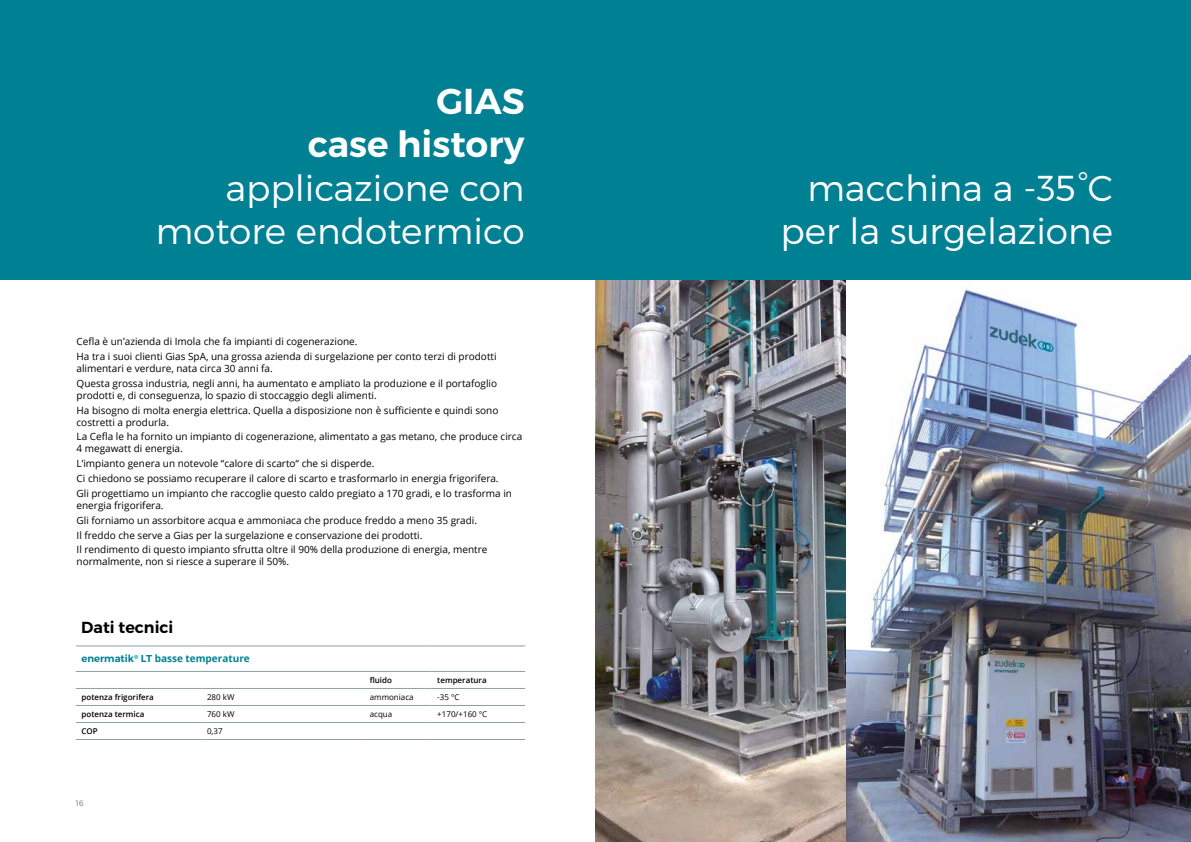
<style>
.page{position:relative;width:1191px;height:842px;background:#fff}
.page>*{position:absolute;margin:0;border:0;box-sizing:border-box;transform-origin:0 0}
.t1{font:300 36px/43.2px "Montserrat";color:#fff;text-align:right}
.t2{font:600 36px/43.2px "Montserrat";color:#fff;text-align:right}
.t3{font:600 16px "Montserrat";color:#000}
.t4{font:10px/14.8px "Open Sans";color:#000}
.t5{font:700 10px "Open Sans";color:#008093}
.t6{font:600 8px "Open Sans";color:#000}
.t7{font:8px "Open Sans";color:#000}
.t8{font:8px "Montserrat";color:#8fa0a3}
.s1{font-family:"Montserrat";font-weight:600}
</style>
<div class="page">
<img style="left:845px;top:280px;width:346px;height:562px">
<img style="left:595px;top:280px;width:250px;height:562px">
<div style="left:0;top:0;width:1191px;height:280px;background:#008093"></div>
<hr style="left:76px;top:646px;width:125px;height:1px;background:#8fa0a3">
<hr style="left:201px;top:646px;width:163px;height:1px;background:#8fa0a3">
<hr style="left:364px;top:646px;width:67px;height:1px;background:#8fa0a3">
<hr style="left:431px;top:646px;width:94px;height:1px;background:#8fa0a3">
<hr style="left:76px;top:671px;width:125px;height:1px;background:#8fa0a3">
<hr style="left:201px;top:671px;width:163px;height:1px;background:#8fa0a3">
<hr style="left:364px;top:671px;width:67px;height:1px;background:#8fa0a3">
<hr style="left:431px;top:671px;width:94px;height:1px;background:#8fa0a3">
<hr style="left:76px;top:688px;width:125px;height:1px;background:#8fa0a3">
<hr style="left:201px;top:688px;width:163px;height:1px;background:#8fa0a3">
<hr style="left:364px;top:688px;width:67px;height:1px;background:#8fa0a3">
<hr style="left:431px;top:688px;width:94px;height:1px;background:#8fa0a3">
<hr style="left:76px;top:705px;width:125px;height:1px;background:#8fa0a3">
<hr style="left:201px;top:705px;width:163px;height:1px;background:#8fa0a3">
<hr style="left:364px;top:705px;width:67px;height:1px;background:#8fa0a3">
<hr style="left:431px;top:705px;width:94px;height:1px;background:#8fa0a3">
<hr style="left:76px;top:722px;width:125px;height:1px;background:#8fa0a3">
<hr style="left:201px;top:722px;width:163px;height:1px;background:#8fa0a3">
<hr style="left:364px;top:722px;width:67px;height:1px;background:#8fa0a3">
<hr style="left:431px;top:722px;width:94px;height:1px;background:#8fa0a3">
<hr style="left:76px;top:739px;width:125px;height:1px;background:#8fa0a3">
<hr style="left:201px;top:739px;width:163px;height:1px;background:#8fa0a3">
<hr style="left:364px;top:739px;width:67px;height:1px;background:#8fa0a3">
<hr style="left:431px;top:739px;width:94px;height:1px;background:#8fa0a3">
<h1 class="t2" style="left:308px;top:80px;width:218px">GIAS<br>case history</h1>
<h1 class="t1" style="left:156px;top:166px;width:370px">applicazione con motore endotermico</h1>
<p class="t4" style="left:77px;top:334px;width:421px">Cefla è un’azienda di Imola che fa impianti di cogenerazione.<br>Ha tra i suoi clienti Gias SpA, una grossa azienda di surgelazione per conto terzi di prodotti</p>
<p class="t4" style="left:77px;top:361px;width:422px">alimentari e verdure, nata circa 30 anni fa.<br>Questa grossa industria, negli anni, ha aumentato e ampliato la produzione e il portafoglio</p>
<p class="t4" style="left:77px;top:387px;width:423px">prodotti e, di conseguenza, lo spazio di stoccaggio degli alimenti.<br>Ha bisogno di molta energia elettrica. Quella a disposizione non è sufficiente e quindi sono</p>
<p class="t4" style="left:77px;top:414px;width:447px">costretti a produrla.<br>La Cefla le ha fornito un impianto di cogenerazione, alimentato a gas metano, che produce circa</p>
<p class="t4" style="left:77px;top:441px;width:437px">4 megawatt di energia.<br>L’impianto genera un notevole “calore di scarto“ che si disperde.<br>Ci chiedono se possiamo recuperare il calore di scarto e trasformarlo in energia frigorifera.<br>Gli progettiamo un impianto che raccoglie questo caldo pregiato a 170 gradi, e lo trasforma in</p>
<p class="t4" style="left:77px;top:497px;width:412px">energia frigorifera.<br>Gli forniamo un assorbitore acqua e ammoniaca che produce freddo a meno 35 gradi.<br>Il freddo che serve a Gias per la surgelazione e conservazione dei prodotti.<br>Il rendimento di questo impianto sfrutta oltre il 90% della produzione di energia, mentre</p>
<p class="t4" style="left:77px;top:554px;width:214px">normalmente, non si riesce a superare il 50%.</p>
<h2 class="t3" style="left:81px;top:618px;width:94px">Dati tecnici</h2>
<p class="t5" style="left:81px;top:652px;width:170px"><span class="s1">enermatik</span><sup>®</sup> <span class="s1">LT</span> basse temperature</p>
<p class="t6" style="left:370px;top:675px;width:24px">fluido</p>
<p class="t6" style="left:437px;top:675px;width:51px">temperatura</p>
<p class="t6" style="left:81px;top:692px;width:74px">potenza frigorifera</p>
<p class="t7" style="left:207px;top:692px;width:29px">280 kW</p>
<p class="t7" style="left:370px;top:692px;width:45px">ammoniaca</p>
<p class="t7" style="left:437px;top:692px;width:24px">-35 °C</p>
<p class="t6" style="left:81px;top:709px;width:64px">potenza termica</p>
<p class="t7" style="left:207px;top:709px;width:29px">760 kW</p>
<p class="t7" style="left:370px;top:709px;width:24px">acqua</p>
<p class="t7" style="left:437px;top:709px;width:52px">+170/+160 °C</p>
<p class="t6" style="left:81px;top:726px;width:18px">COP</p>
<p class="t7" style="left:207px;top:726px;width:17px">0,37</p>
<p class="t8" style="left:76px;top:798px;width:10px">16</p>
<h1 class="t1" style="left:780px;top:166px;width:334px">macchina a -35°C per la surgelazione</h1>
</div>
